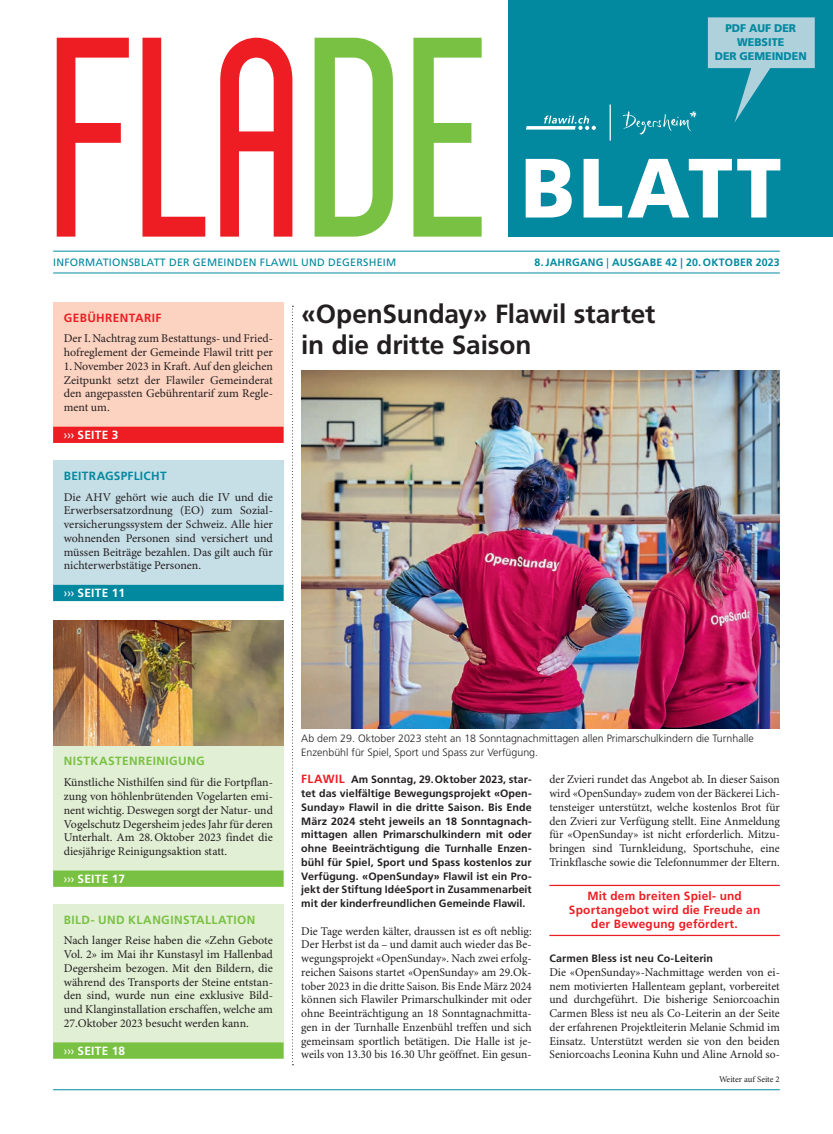
<style>
.page{position:relative;width:833px;height:1134px;background:#fff}
.page>*{position:absolute;margin:0;border:0;box-sizing:border-box;transform-origin:0 0}
.t1{font:284.12px "Sigward";color:#ee1d23;scale:.94 1}
.t2{font:900 84px "Frutiger LT Std";letter-spacing:.04em;color:#fff}
.t3{font:700 26.25px/31.2px "Frutiger LT Std";letter-spacing:-.005em;color:#231f20}
.t4{font:11.88px/13.8px "Minion Pro";color:#231f20;text-align:justify}
.t5{font:700 11.88px/13.8px "Frutiger LT Std";letter-spacing:.02em;color:#ee1d23;text-align:center}
.t6{font:700 11.88px "Frutiger LT Std";letter-spacing:.035em;color:#79c142}
.t7{font:700 11.88px "Frutiger LT Std";letter-spacing:.02em;color:#fff}
.t8{font:700 11.88px "Frutiger LT Std";letter-spacing:.025em;color:#0289a0}
.t9{font:900 11.12px/13.9px "Frutiger LT Std";color:#0289a0;text-align:center;scale:.96 1}
.t10{font:700 10.62px/13.8px "Frutiger LT Std";letter-spacing:.005em;color:#231f20;text-align:justify}
.t11{font:300 10.62px/13.8px "Frutiger LT Std";color:#231f20}
.t12{font:10.62px "Frutiger LT Std";letter-spacing:.02em;color:#0289a0}
.t13{font:700 10.62px "Frutiger LT Std";letter-spacing:.02em;color:#0289a0}
.t14{font:8.75px "Minion Pro";letter-spacing:-.005em;color:#231f20}
.s1{color:#79c142}
.s2{font-weight:400}
.s3{font-size:11.88px;color:#ee1d23}
</style>
<div class="page">
<hr style="left:53px;top:251px;width:727px;height:1px;background:#0289a0">
<hr style="left:53px;top:272px;width:727px;height:1px;background:#0289a0">
<div style="left:508px;top:0;width:325px;height:237px;background:#0289a0"></div>
<svg style="left:526px;top:116px;width:70px;height:14px"></svg>
<svg style="left:622px;top:111px;width:75px;height:24px"></svg>
<hr style="left:609px;top:105px;width:2px;height:36px;background:#fff">
<svg style="left:708px;top:17px;width:106px;height:106px"></svg>
<hr style="left:53px;top:1089px;width:727px;height:1px;background:#0289a0">
<svg style="left:292px;top:306px;width:1px;height:759px"></svg>
<div style="left:53px;top:460px;width:230px;height:141px;background:#c6dee6"></div>
<div style="left:53px;top:585px;width:230px;height:16px;background:#0289a0"></div>
<div style="left:53px;top:302px;width:230px;height:141px;background:#fcd2c0"></div>
<div style="left:53px;top:427px;width:230px;height:16px;background:#ee1d23"></div>
<hr style="left:549px;top:885px;width:231px;height:1px;background:#ee1d23">
<hr style="left:549px;top:935px;width:231px;height:1px;background:#ee1d23">
<img style="left:53px;top:620px;width:230px;height:126px">
<div style="left:53px;top:746px;width:230px;height:140px;background:#e1efd4"></div>
<div style="left:53px;top:870px;width:230px;height:17px;background:#79c142"></div>
<div style="left:53px;top:904px;width:230px;height:154px;background:#e1efd4"></div>
<div style="left:53px;top:1042px;width:230px;height:17px;background:#79c142"></div>
<img style="left:301px;top:371px;width:479px;height:357px">
<h1 class="t1" style="left:57px;top:18px;width:472px">FlA<span class="s1">DE</span></h1>
<p class="t12" style="left:53px;top:256px;width:344px">INFORMATIONSBLATT DER GEMEINDEN FLAWIL UND DEGERSHEIM</p>
<p class="t9" style="left:714px;top:21px;width:98px">PDF AUF DER<br>WEBSITE<br>DER GEMEINDEN</p>
<h2 class="t2" style="left:521px;top:137px;width:262px">BLATT</h2>
<p class="t13" style="left:534px;top:256px;width:247px">8.JAHRGANG <span class="s2">|</span> AUSGABE 42 | 20. OKTOBER 2023</p>
<p class="t5" style="left:64px;top:311px;width:99px">GEBÜHRENTARIF</p>
<p class="t4" style="left:64px;top:332px;width:211px">Der I.Nachtrag zum Bestattungs- und Fried&shy;hofreglement der Gemeinde Flawil tritt per 1.November 2023 in Kraft. Auf den gleichen Zeitpunkt setzt der Flawiler Gemeinderat den angepassten Gebührentarif zum Regle&shy;ment um.</p>
<p class="t7" style="left:64px;top:428px;width:56px"><span class="s2">›››</span> SEITE 3</p>
<p class="t8" style="left:64px;top:469px;width:104px">BEITRAGSPFLICHT</p>
<p class="t4" style="left:64px;top:490px;width:211px">Die AHV gehört wie auch die IV und die Erwerbsersatzordnung (EO) zum Sozial&shy;versicherungssystem der Schweiz. Alle hier wohnenden Personen sind versichert und müssen Beiträge bezahlen. Das gilt auch für nichterwerbstätige Personen.</p>
<p class="t7" style="left:64px;top:586px;width:63px"><span class="s2">›››</span> SEITE 11</p>
<h3 class="t3" style="left:301px;top:298px;width:356px">«OpenSunday» Flawil startet in die dritte Saison</h3>
<p class="t6" style="left:64px;top:754px;width:142px">NISTKASTENREINIGUNG</p>
<p class="t4" style="left:64px;top:776px;width:211px">Künstliche Nisthilfen sind für die Fortpflan&shy;zung von höhlenbrütenden Vogelarten emi&shy;nent wichtig. Deswegen sorgt der Natur- und Vogelschutz Degersheim jedes Jahr für deren Unterhalt. Am 28.Oktober 2023 findet die diesjährige Reinigungsaktion statt.</p>
<p class="t7" style="left:64px;top:872px;width:63px"><span class="s2">›››</span> SEITE 17</p>
<p class="t6" style="left:64px;top:912px;width:193px">BILD- UND KLANGINSTALLATION</p>
<p class="t4" style="left:64px;top:934px;width:211px">Nach langer Reise haben die «Zehn Gebote Vol. 2» im Mai ihr Kunstasyl im Hallenbad Degersheim bezogen. Mit den Bildern, die während des Transports der Steine entstan&shy;den sind, wurde nun eine exklusive Bild&shy;und Klanginstallation erschaffen, welche am 27.Oktober 2023 besucht werden kann.</p>
<p class="t7" style="left:64px;top:1044px;width:63px"><span class="s2">›››</span> SEITE 18</p>
<p class="t11" style="left:301px;top:732px;width:454px">Ab dem 29. Oktober 2023 steht an 18 Sonntagnachmittagen allen Primarschulkindern die Turnhalle<br>Enzenbühl für Spiel, Sport und Spass zur Verfügung.</p>
<p class="t10" style="left:301px;top:773px;width:232px"><span class="s3">FLAWIL</span> Am Sonntag, 29.Oktober 2023, star&shy;tet das vielfältige Bewegungsprojekt «Open-Sunday» Flawil in die dritte Saison. Bis Ende März 2024 steht jeweils an 18 Sonntagnach&shy;mittagen allen Primarschulkindern mit oder ohne Beeinträchtigung die Turnhalle Enzen&shy;bühl für Spiel, Sport und Spass kostenlos zur Verfügung. «OpenSunday» Flawil ist ein Pro&shy;jekt der Stiftung IdéeSport in Zusammenarbeit mit der kinderfreundlichen Gemeinde Flawil.</p>
<p class="t4" style="left:301px;top:924px;width:232px">Die Tage werden kälter, draussen ist es oft neblig:<br>Der Herbst ist da – und damit auch wieder das Be&shy;wegungsprojekt «OpenSunday». Nach zwei erfolg&shy;reichen Saisons startet «OpenSunday» am 29.Ok&shy;tober 2023 in die dritte Saison. Bis Ende März 2024 können sich Flawiler Primarschulkinder mit oder ohne Beeinträchtigung an 18 Sonntagnachmitta&shy;gen in der Turnhalle Enzenbühl treffen und sich gemeinsam sportlich betätigen. Die Halle ist je&shy;weils von 13.30 bis 16.30 Uhr geöffnet. Ein gesun-</p>
<p class="t4" style="left:549px;top:773px;width:232px">der Zvieri rundet das Angebot ab. In dieser Saison wird «OpenSunday» zudem von der Bäckerei Lich&shy;tensteiger unterstützt, welche kostenlos Brot für den Zvieri zur Verfügung stellt. Eine Anmeldung für «OpenSunday» ist nicht erforderlich. Mitzu&shy;bringen sind Turnkleidung, Sportschuhe, eine Trinkflasche sowie die Telefonnummer der Eltern.</p>
<p class="t5" style="left:569px;top:889px;width:193px">Mit dem breiten Spiel- und<br>Sportangebot wird die Freude an der Bewegung gefördert.</p>
<p class="t10" style="left:549px;top:951px;width:165px">Carmen Bless ist neu Co-Leiterin</p>
<p class="t4" style="left:549px;top:966px;width:232px">Die «OpenSunday»-Nachmittage werden von ei&shy;nem motivierten Hallenteam geplant, vorbereitet und durchgeführt. Die bisherige Seniorcoachin Carmen Bless ist neu als Co-Leiterin an der Seite der erfahrenen Projektleiterin Melanie Schmid im Einsatz. Unterstützt werden sie von den beiden Seniorcoachs Leonina Kuhn und Aline Arnold so-</p>
<p class="t14" style="left:719px;top:1074px;width:62px">Weiter auf Seite 2</p>
</div>
